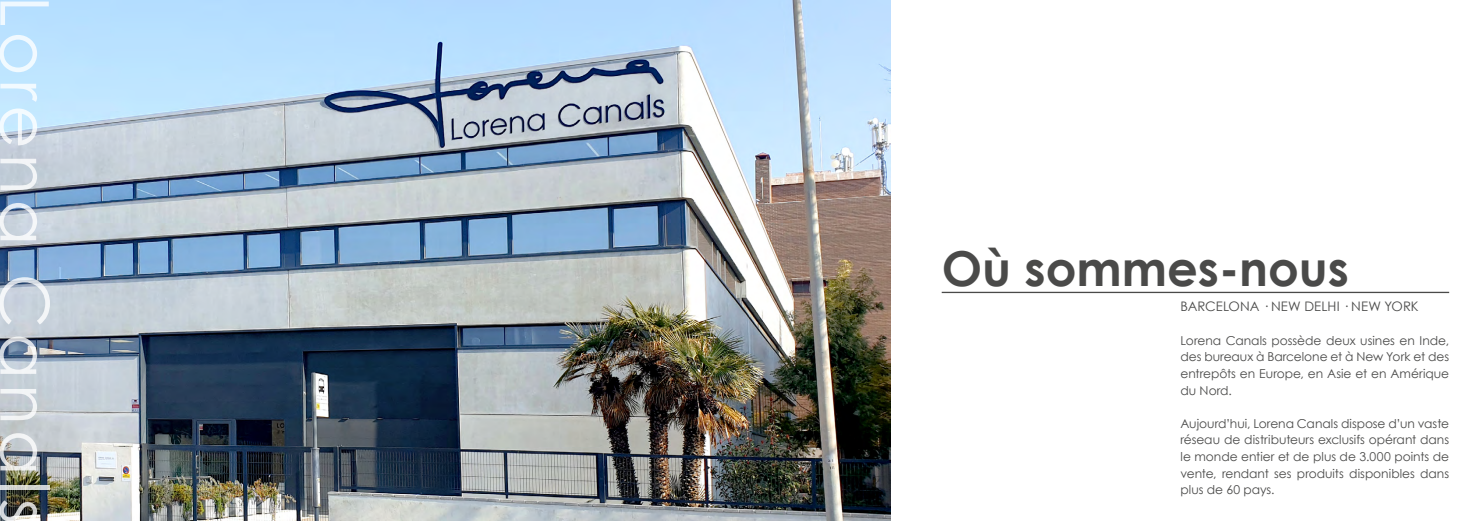
<style>
.page{position:relative;width:1474px;height:521px;background:#fff}
.page>*{position:absolute;margin:0;border:0;box-sizing:border-box;transform-origin:0 0}
.t1{font:67.38px "Century Gothic";letter-spacing:.07em;color:#e3e3e3}
.t2{font:700 48.12px "Century Gothic";color:#4a4a49}
.t3{font:13.12px "Century Gothic";letter-spacing:.005em;color:#4a4a49}
.t4{font:12.25px/16.6px "Century Gothic";letter-spacing:-.005em;color:#4a4a49;text-align:justify}
</style>
<div class="page">
<img style="left:0;top:0;width:890px;height:521px">
<hr style="left:941px;top:292px;width:508px;height:1px;background:#4a4a49">
<h1 class="t1" style="left:66px;top:-4px;width:530px;rotate:90deg">Lorena Canals</h1>
<h2 class="t2" style="left:941px;top:238px;width:409px">Où sommes-nous</h2>
<p class="t3" style="left:1180px;top:299px;width:240px">BARCELONA · NEW DELHI · NEW YORK</p>
<p class="t4" style="left:1180px;top:332px;width:270px">Lorena Canals possède deux usines en Inde, des bureaux à Barcelone et à New York et des entrepôts en Europe, en Asie et en Amérique du Nord.</p>
<p class="t4" style="left:1180px;top:415px;width:270px">Aujourd’hui, Lorena Canals dispose d’un vaste réseau de distributeurs exclusifs opérant dans le monde entier et de plus de 3.000 points de vente, rendant ses produits disponibles dans plus de 60 pays.</p>
</div>
